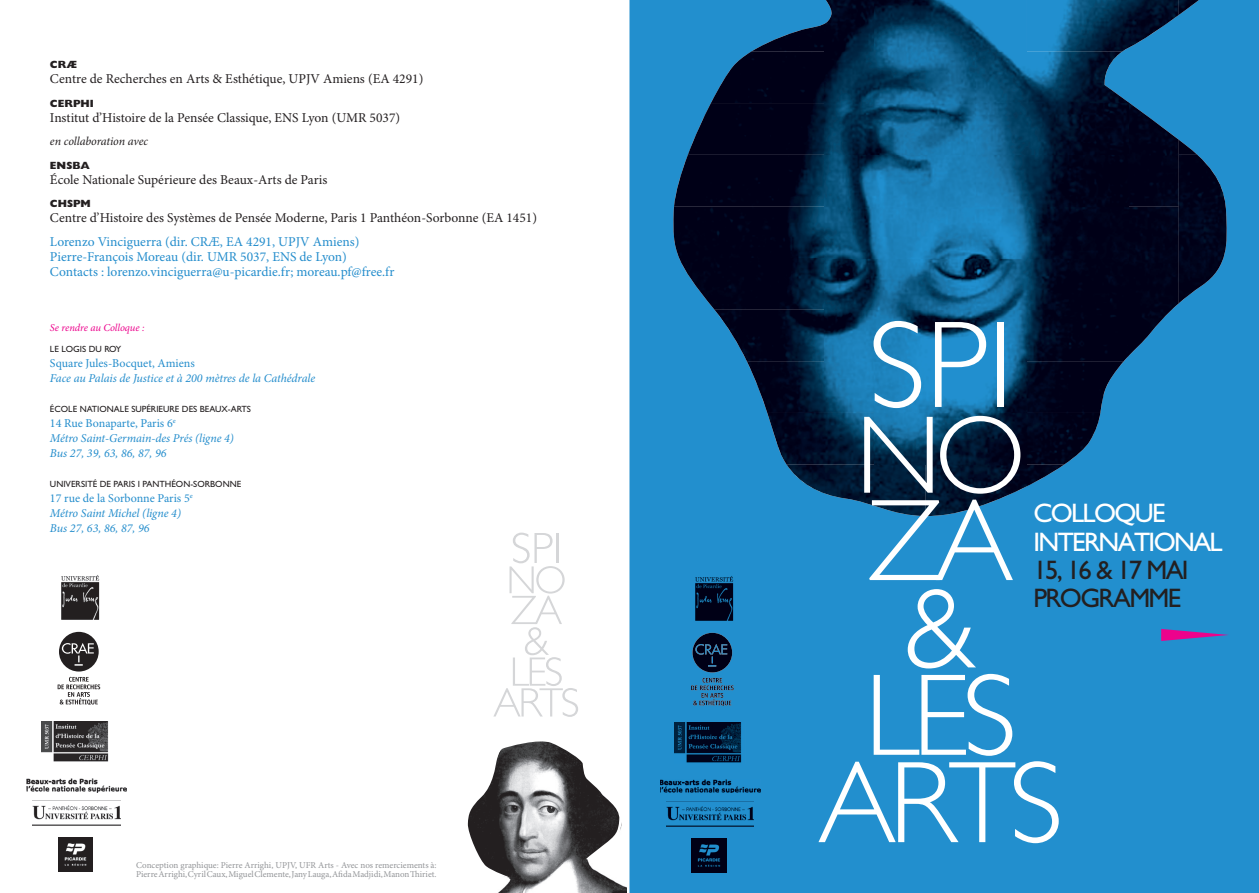
<style>
.page{position:relative;width:1259px;height:893px;background:#fff}
.page>*{position:absolute;margin:0;border:0;box-sizing:border-box;transform-origin:0 0}
.t1{font:300 124.5px "Gill Sans";color:#fff}
.t2{font:300 117.15px/87.3px "Gill Sans";letter-spacing:-.06em;color:#fff;text-align:center}
.t3{font:300 111.3px "Gill Sans";color:#fff}
.t4{font:26.85px/28.3px "Gill Sans";letter-spacing:-.06em;color:#fff}
.t5{font:26.85px/28.3px "Gill Sans";letter-spacing:-.06em;color:#231f20}
.t6{font:13.5px "Minion Pro";color:#231f20}
.t7{font:13.5px/15px "Minion Pro";color:#248dcc}
.t8{font:italic 12px/15px "Minion Pro";letter-spacing:-.005em;color:#248dcc}
.t9{font:12px "Minion Pro";color:#248dcc}
.t10{font:italic 12px "Minion Pro";letter-spacing:-.01em;color:#231f20}
.t11{font:800 10.5px "Gill Sans";color:#231f20}
.t12{font:italic 10.5px "Minion Pro";letter-spacing:-.005em;color:#ed028c}
.t13{font:9px/9px "Minion Pro";color:#939598}
.t14{font:9px "Gill Sans";color:#231f20}
.s1{font-style:normal}
</style>
<div class="page">
<div style="left:629px;top:0;width:630px;height:893px;background:#228fce"></div>
<img style="left:786px;top:465px;width:278px;height:51px">
<img style="left:767px;top:413px;width:333px;height:52px">
<img style="left:747px;top:361px;width:376px;height:52px">
<img style="left:714px;top:310px;width:414px;height:51px">
<img style="left:1128px;top:102px;width:50px;height:255px">
<img style="left:679px;top:258px;width:449px;height:52px">
<img style="left:1178px;top:155px;width:51px;height:148px">
<img style="left:673px;top:155px;width:455px;height:103px">
<img style="left:688px;top:103px;width:440px;height:52px">
<img style="left:1178px;top:140px;width:19px;height:15px">
<img style="left:711px;top:51px;width:417px;height:52px">
<img style="left:751px;top:0;width:427px;height:52px">
<img style="left:1178px;top:0;width:21px;height:15px">
<svg style="left:493px;top:533px;width:85px;height:184px"></svg>
<svg style="left:1161px;top:629px;width:68px;height:12px"></svg>
<img style="left:498px;top:878px;width:128px;height:15px">
<svg style="left:467px;top:741px;width:155px;height:137px"></svg>
<img style="left:33px;top:800px;width:87px;height:25px">
<img style="left:61px;top:575px;width:39px;height:45px">
<img style="left:41px;top:721px;width:68px;height:41px">
<img style="left:27px;top:778px;width:100px;height:14px">
<svg style="left:59px;top:632px;width:40px;height:39px"></svg>
<svg style="left:58px;top:677px;width:42px;height:28px"></svg>
<img style="left:58px;top:838px;width:35px;height:34px">
<img style="left:666px;top:801px;width:87px;height:25px">
<img style="left:691px;top:574px;width:45px;height:47px">
<img style="left:675px;top:722px;width:70px;height:42px">
<img style="left:660px;top:779px;width:100px;height:14px">
<svg style="left:692px;top:633px;width:40px;height:39px;background:#122f4f"></svg>
<svg style="left:691px;top:678px;width:43px;height:28px"></svg>
<img style="left:692px;top:839px;width:34px;height:33px">
<p class="t11" style="left:50px;top:58px;width:29px">CRÆ</p>
<p class="t6" style="left:50px;top:71px;width:375px">Centre de Recherches en Arts &amp; Esthétique, UPJV Amiens (EA 4291)</p>
<p class="t11" style="left:50px;top:97px;width:45px">CERPHI</p>
<p class="t6" style="left:50px;top:109px;width:352px">Institut d’Histoire de la Pensée Classique, ENS Lyon (UMR 5037)</p>
<p class="t10" style="left:50px;top:133px;width:100px">en collaboration avec</p>
<p class="t11" style="left:50px;top:159px;width:42px">ENSBA</p>
<p class="t6" style="left:50px;top:171px;width:279px">école Nationale Supérieure des Beaux-Arts de Paris</p>
<p class="t11" style="left:50px;top:197px;width:42px">CHSPM</p>
<p class="t6" style="left:50px;top:210px;width:488px">Centre d’Histoire des Systèmes de Pensée Moderne, Paris 1 Panthéon-Sorbonne (EA 1451)</p>
<p class="t7" style="left:50px;top:234px;width:346px">Lorenzo Vinciguerra (dir. CRÆ, EA 4291, UPJV Amiens)<br>Pierre-François Moreau (dir. UMR 5037, ENS de Lyon)<br>Contacts : lorenzo.vinciguerra@u-picardie.fr; moreau.pf@free.fr</p>
<p class="t12" style="left:50px;top:320px;width:96px">Se rendre au Colloque :</p>
<p class="t14" style="left:50px;top:344px;width:73px">LE LOGIS DU ROY</p>
<p class="t9" style="left:50px;top:356px;width:146px">Square Jules-Bocquet, Amiens</p>
<p class="t8" style="left:50px;top:371px;width:267px">Face au Palais de Justice et à 200 mètres de la Cathédrale</p>
<p class="t14" style="left:50px;top:404px;width:203px">ÉCOLE NATIONALE SUPÉRIEURE DES BEAUX-ARTS</p>
<p class="t8" style="left:50px;top:416px;width:185px"><span class="s1">14 Rue Bonaparte, Paris 6</span><sup>e<br></sup>Métro Saint-Germain-des Prés (ligne 4)<br>Bus 27, 39, 63, 86, 87, 96</p>
<p class="t14" style="left:50px;top:479px;width:193px">UNIVERSITÉ DE PARIS I PANTHÉON-SORBONNE</p>
<p class="t8" style="left:50px;top:491px;width:144px"><span class="s1">17 rue de la Sorbonne Paris 5</span><sup>e<br></sup>Métro Saint Michel (ligne 4)<br>Bus 27, 63, 86, 87, 96</p>
<p class="t13" style="left:136px;top:861px;width:302px">Conception graphique: Pierre Arrighi, UPJV, UFR Arts - Avec nos remerciements à:<br>Pierre Arrighi, Cyril Caux, Miguel Clemente, Jany Lauga, Afida Madjidi, Manon Thiriet.</p>
<h1 class="t1" style="left:868px;top:295px;width:147px">SPI</h1>
<h3 class="t3" style="left:855px;top:393px;width:172px">NO</h3>
<h2 class="t2" style="left:818px;top:497px;width:247px">ZA &amp;<br>LES<br>ARTS</h2>
<h3 class="t4" style="left:1033px;top:499px;width:191px">COLLOQUE<br>INTERNATIONAL</h3>
<h3 class="t5" style="left:1033px;top:556px;width:157px">15, 16 &amp; 17 MAI<br>PROGRAMME</h3>
</div>
